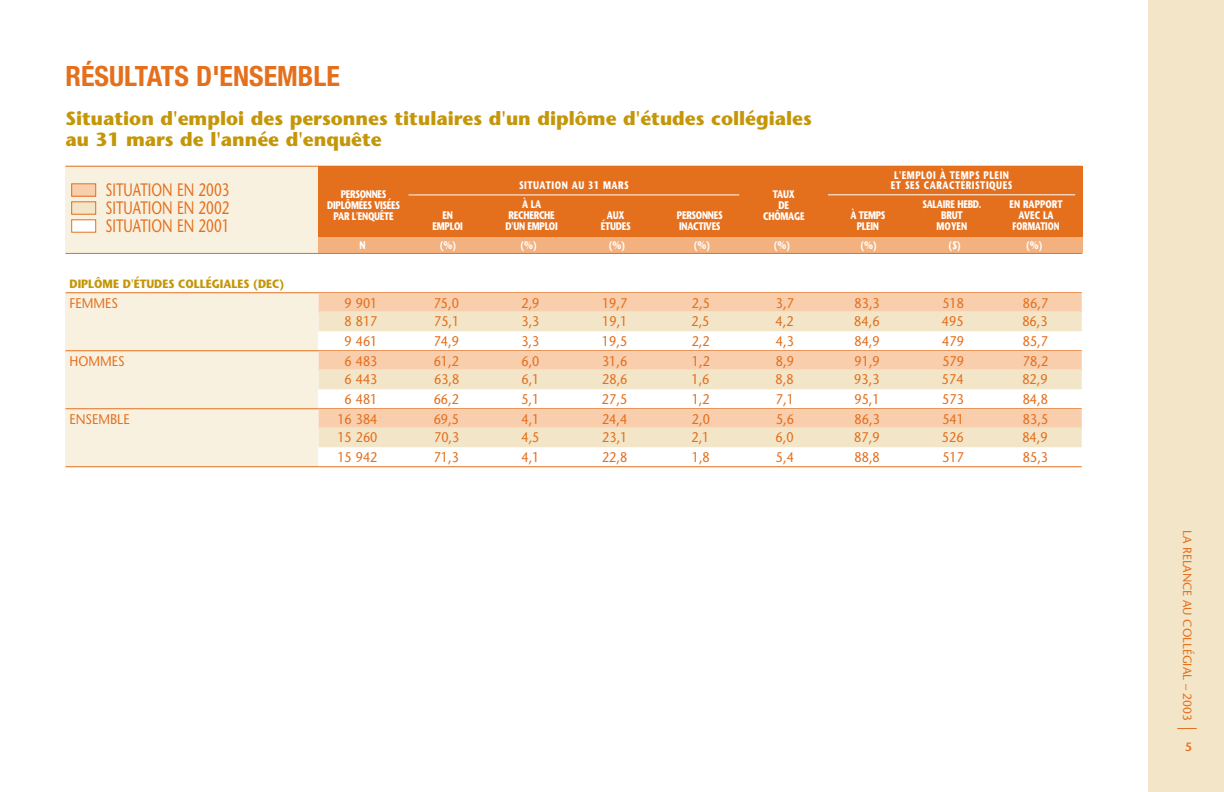
<style>
.page{position:relative;width:1224px;height:792px;background:#fff}
.page>*{position:absolute;margin:0;border:0;box-sizing:border-box;transform-origin:0 0}
.t1{font:700 condensed 28px "Helvetica Neue";color:#e4701e}
.t2{font:700 19px/21px "Stone Sans";color:#c49608}
.t3{font:18px/18px "Stone Sans";color:#e4701e;text-align:justify;scale:.75 1}
.t4{font:14px "Stone Sans";color:#e4701e;scale:.9 1}
.t5{font:700 12px "Stone Sans";color:#c49608;scale:.9 1}
.t6{font:12px "Stone Sans";color:#e4701e}
.t7{font:600 12px "Stone Sans";color:#e4701e}
.t8{font:700 11px/11px "Stone Sans";letter-spacing:-.03em;color:#fff;text-align:center;scale:.75 1}
.t9{font:700 11px/10px "Stone Sans";letter-spacing:.065em;color:#fff;text-align:center;scale:.75 1}
.t10{font:700 11px/11px "Stone Sans";color:#fff;text-align:center;scale:.75 1}
</style>
<div class="page">
<div style="left:1148px;top:0;width:76px;height:792px;background:#f3e5c7"></div>
<svg style="left:1177px;top:728px;width:20px;height:1px"></svg>
<div style="left:65px;top:293px;width:253px;height:174px;background:#f8f1e0"></div>
<div style="left:260px;top:166px;width:822px;height:87px;background:#e4701e"></div>
<hr style="left:409px;top:195px;width:330px;height:1px;background:#fff">
<div style="left:260px;top:238px;width:822px;height:15px;background:#f2b17f"></div>
<hr style="left:828px;top:194px;width:247px;height:1px;background:#fff">
<hr style="left:65px;top:292px;width:1017px;height:1px;background:#e4701e">
<div style="left:318px;top:293px;width:764px;height:20px;background:#f8cead"></div>
<div style="left:318px;top:311px;width:764px;height:20px;background:#f3e5c7"></div>
<hr style="left:65px;top:350px;width:1017px;height:1px;background:#e4701e">
<div style="left:318px;top:351px;width:764px;height:20px;background:#f8cead"></div>
<div style="left:318px;top:369px;width:764px;height:20px;background:#f3e5c7"></div>
<hr style="left:65px;top:408px;width:1017px;height:1px;background:#e4701e">
<div style="left:318px;top:409px;width:764px;height:20px;background:#f8cead"></div>
<div style="left:318px;top:427px;width:764px;height:20px;background:#f3e5c7"></div>
<hr style="left:65px;top:466px;width:1017px;height:1px;background:#e4701e">
<div style="left:65px;top:167px;width:253px;height:86px;background:#f8f1e0"></div>
<div style="left:72px;top:220px;width:24px;height:12px;background:#fff"></div>
<div style="left:71px;top:220px;width:25px;height:12px;border:1px solid #e4701e"></div>
<div style="left:72px;top:202px;width:24px;height:12px;background:#f3e5c7"></div>
<div style="left:71px;top:202px;width:25px;height:12px;border:1px solid #e4701e"></div>
<div style="left:72px;top:184px;width:24px;height:12px;background:#f8cead"></div>
<div style="left:71px;top:184px;width:25px;height:12px;border:1px solid #e4701e"></div>
<hr style="left:65px;top:253px;width:1017px;height:1px;background:#e4701e">
<hr style="left:65px;top:166px;width:1017px;height:1px;background:#e4701e">
<h1 class="t1" style="left:65px;top:66px;width:276px">RÉSULTATS D'ENSEMBLE</h1>
<h2 class="t2" style="left:65px;top:109px;width:748px">Situation d'emploi des personnes titulaires d'un diplôme d'études collégiales au 31 mars de l'année d'enquête</h2>
<p class="t9" style="left:519px;top:181px;width:148px">SITUATION AU 31 MARS</p>
<p class="t3" style="left:105px;top:183px;width:167px">SITUATION EN 2003<br>SITUATION EN 2002<br>SITUATION EN 2001</p>
<p class="t8" style="left:327px;top:190px;width:99px">PERSONNES<br>DIPLÔMÉES VISÉES<br>PAR L'ENQUÊTE</p>
<p class="t8" style="left:763px;top:190px;width:57px">TAUX<br>DE<br>CHÔMAGE</p>
<p class="t8" style="left:506px;top:200px;width:71px">À LA<br>RECHERCHE<br>D'UN EMPLOI</p>
<p class="t8" style="left:601px;top:211px;width:41px">AUX<br>ÉTUDES</p>
<p class="t8" style="left:677px;top:211px;width:63px;text-align:left">PERSONNES<br>INACTIVES</p>
<p class="t8" style="left:433px;top:211px;width:42px">EN<br>EMPLOI</p>
<p class="t9" style="left:891px;top:171px;width:164px">L'EMPLOI À TEMPS PLEIN<br>ET SES CARACTÉRISTIQUES</p>
<p class="t8" style="left:850px;top:211px;width:48px">À TEMPS<br>PLEIN</p>
<p class="t8" style="left:922px;top:200px;width:80px">SALAIRE HEBD.<br>BRUT<br>MOYEN</p>
<p class="t10" style="left:1010px;top:200px;width:72px">EN RAPPORT<br>AVEC LA<br>FORMATION</p>
<p class="t8" style="left:360px;top:241px;width:10px">N</p>
<p class="t8" style="left:440px;top:241px;width:23px">(%)</p>
<p class="t8" style="left:520px;top:241px;width:23px">(%)</p>
<p class="t8" style="left:609px;top:241px;width:23px">(%)</p>
<p class="t8" style="left:694px;top:241px;width:23px">(%)</p>
<p class="t8" style="left:774px;top:241px;width:23px">(%)</p>
<p class="t8" style="left:860px;top:241px;width:23px">(%)</p>
<p class="t8" style="left:948px;top:241px;width:18px">($)</p>
<p class="t8" style="left:1026px;top:241px;width:23px">(%)</p>
<p class="t5" style="left:69px;top:279px;width:240px">DIPLÔME D'ÉTUDES COLLÉGIALES (DEC)</p>
<p class="t4" style="left:69px;top:298px;width:55px">FEMMES</p>
<p class="t4" style="left:345px;top:298px;width:38px">9 901</p>
<p class="t4" style="left:434px;top:298px;width:30px">75,0</p>
<p class="t4" style="left:521px;top:298px;width:22px">2,9</p>
<p class="t4" style="left:602px;top:298px;width:30px">19,7</p>
<p class="t4" style="left:692px;top:298px;width:22px">2,5</p>
<p class="t4" style="left:776px;top:298px;width:22px">3,7</p>
<p class="t4" style="left:855px;top:298px;width:30px">83,3</p>
<p class="t4" style="left:942px;top:298px;width:26px">518</p>
<p class="t4" style="left:1023px;top:298px;width:30px">86,7</p>
<p class="t4" style="left:345px;top:316px;width:38px">8 817</p>
<p class="t4" style="left:434px;top:316px;width:30px">75,1</p>
<p class="t4" style="left:521px;top:316px;width:22px">3,3</p>
<p class="t4" style="left:602px;top:316px;width:30px">19,1</p>
<p class="t4" style="left:691px;top:316px;width:22px">2,5</p>
<p class="t4" style="left:776px;top:316px;width:22px">4,2</p>
<p class="t4" style="left:854px;top:316px;width:30px">84,6</p>
<p class="t4" style="left:942px;top:316px;width:26px">495</p>
<p class="t4" style="left:1022px;top:316px;width:30px">86,3</p>
<p class="t4" style="left:345px;top:336px;width:38px">9 461</p>
<p class="t4" style="left:434px;top:336px;width:30px">74,9</p>
<p class="t4" style="left:521px;top:336px;width:22px">3,3</p>
<p class="t4" style="left:602px;top:336px;width:30px">19,5</p>
<p class="t4" style="left:692px;top:336px;width:22px">2,2</p>
<p class="t4" style="left:776px;top:336px;width:22px">4,3</p>
<p class="t4" style="left:854px;top:336px;width:30px">84,9</p>
<p class="t4" style="left:942px;top:336px;width:26px">479</p>
<p class="t4" style="left:1023px;top:336px;width:30px">85,7</p>
<p class="t4" style="left:69px;top:356px;width:63px">HOMMES</p>
<p class="t4" style="left:345px;top:356px;width:38px">6 483</p>
<p class="t4" style="left:434px;top:356px;width:30px">61,2</p>
<p class="t4" style="left:521px;top:356px;width:22px">6,0</p>
<p class="t4" style="left:602px;top:356px;width:30px">31,6</p>
<p class="t4" style="left:692px;top:356px;width:22px">1,2</p>
<p class="t4" style="left:776px;top:356px;width:22px">8,9</p>
<p class="t4" style="left:855px;top:356px;width:30px">91,9</p>
<p class="t4" style="left:942px;top:356px;width:26px">579</p>
<p class="t4" style="left:1023px;top:356px;width:30px">78,2</p>
<p class="t4" style="left:345px;top:374px;width:38px">6 443</p>
<p class="t4" style="left:434px;top:374px;width:30px">63,8</p>
<p class="t4" style="left:521px;top:374px;width:22px">6,1</p>
<p class="t4" style="left:602px;top:374px;width:30px">28,6</p>
<p class="t4" style="left:691px;top:374px;width:22px">1,6</p>
<p class="t4" style="left:776px;top:374px;width:22px">8,8</p>
<p class="t4" style="left:854px;top:374px;width:30px">93,3</p>
<p class="t4" style="left:942px;top:374px;width:26px">574</p>
<p class="t4" style="left:1022px;top:374px;width:30px">82,9</p>
<p class="t4" style="left:345px;top:394px;width:38px">6 481</p>
<p class="t4" style="left:434px;top:394px;width:30px">66,2</p>
<p class="t4" style="left:521px;top:394px;width:22px">5,1</p>
<p class="t4" style="left:602px;top:394px;width:30px">27,5</p>
<p class="t4" style="left:692px;top:394px;width:22px">1,2</p>
<p class="t4" style="left:776px;top:394px;width:22px">7,1</p>
<p class="t4" style="left:854px;top:394px;width:30px">95,1</p>
<p class="t4" style="left:942px;top:394px;width:26px">573</p>
<p class="t4" style="left:1023px;top:394px;width:30px">84,8</p>
<p class="t4" style="left:69px;top:414px;width:68px">ENSEMBLE</p>
<p class="t4" style="left:337px;top:414px;width:46px">16 384</p>
<p class="t4" style="left:434px;top:414px;width:30px">69,5</p>
<p class="t4" style="left:521px;top:414px;width:22px">4,1</p>
<p class="t4" style="left:602px;top:414px;width:30px">24,4</p>
<p class="t4" style="left:692px;top:414px;width:22px">2,0</p>
<p class="t4" style="left:776px;top:414px;width:22px">5,6</p>
<p class="t4" style="left:855px;top:414px;width:30px">86,3</p>
<p class="t4" style="left:942px;top:414px;width:26px">541</p>
<p class="t4" style="left:1023px;top:414px;width:30px">83,5</p>
<p class="t4" style="left:337px;top:432px;width:46px">15 260</p>
<p class="t4" style="left:434px;top:432px;width:30px">70,3</p>
<p class="t4" style="left:521px;top:432px;width:22px">4,5</p>
<p class="t4" style="left:602px;top:432px;width:30px">23,1</p>
<p class="t4" style="left:691px;top:432px;width:22px">2,1</p>
<p class="t4" style="left:776px;top:432px;width:22px">6,0</p>
<p class="t4" style="left:854px;top:432px;width:30px">87,9</p>
<p class="t4" style="left:942px;top:432px;width:26px">526</p>
<p class="t4" style="left:1022px;top:432px;width:30px">84,9</p>
<p class="t4" style="left:337px;top:452px;width:46px">15 942</p>
<p class="t4" style="left:434px;top:452px;width:30px">71,3</p>
<p class="t4" style="left:521px;top:452px;width:22px">4,1</p>
<p class="t4" style="left:602px;top:452px;width:30px">22,8</p>
<p class="t4" style="left:692px;top:452px;width:22px">1,8</p>
<p class="t4" style="left:776px;top:452px;width:22px">5,4</p>
<p class="t4" style="left:855px;top:452px;width:30px">88,8</p>
<p class="t4" style="left:942px;top:452px;width:26px">517</p>
<p class="t4" style="left:1023px;top:452px;width:30px">85,3</p>
<p class="t6" style="left:1192px;top:530px;width:192px;rotate:90deg">LA RELANCE AU COLLÉGIAL – 2003</p>
<p class="t7" style="left:1185px;top:742px;width:8px">5</p>
</div>
